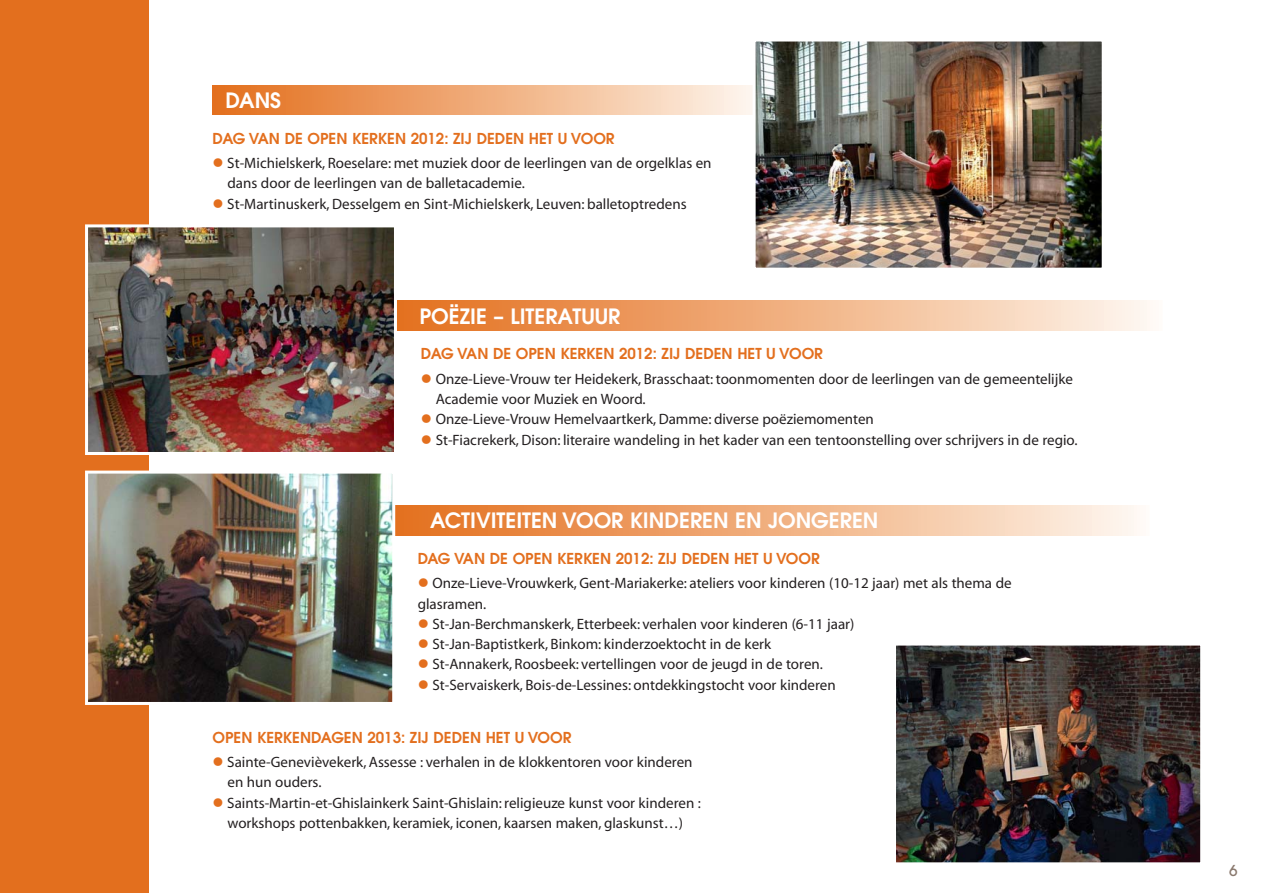
<style>
.page{position:relative;width:1263px;height:893px;background:#fff}
.page>*{position:absolute;margin:0;border:0;box-sizing:border-box;transform-origin:0 0}
.t1{font:600 21px "Avant Garde";color:#fff}
.t2{font:15px/20.2px "Myriad";color:#231f20}
.t3{font:600 15px "Avant Garde";color:#e36f1e}
.t4{font:500 15px "Avant Garde";color:#8a796e}
.s1{color:#e36f1e}
</style>
<div class="page">
<div style="left:0;top:0;width:149px;height:893px;background:#e36f1e"></div>
<div style="left:387px;top:505px;width:763px;height:30px;background:linear-gradient(to right,#e36c17,#fef6ed)"></div>
<div style="left:387px;top:301px;width:776px;height:30px;background:linear-gradient(to right,#e36b17,#fef6ed)"></div>
<img style="left:89px;top:228px;width:304px;height:223px">
<div style="left:85px;top:224px;width:312px;height:231px;border:3px solid #fff"></div>
<div style="left:213px;top:85px;width:552px;height:30px;background:linear-gradient(to right,#e36c18,#fef5ec)"></div>
<img style="left:757px;top:43px;width:344px;height:224px">
<div style="left:753px;top:39px;width:352px;height:232px;border:3px solid #fff"></div>
<img style="left:897px;top:647px;width:302px;height:214px">
<div style="left:893px;top:643px;width:310px;height:222px;border:3px solid #fff"></div>
<img style="left:89px;top:475px;width:302px;height:226px">
<div style="left:85px;top:471px;width:310px;height:234px;border:3px solid #fff"></div>
<h1 class="t1" style="left:226px;top:93px;width:57px">DANS</h1>
<p class="t3" style="left:213px;top:133px;width:403px">DAG VAN DE OPEN KERKEN 2012: ZIJ DEDEN HET U VOOR</p>
<p class="t2" style="left:227px;top:154px;width:486px;text-indent:-15px"><span class="s1">●</span> St-Michielskerk, Roeselare: met muziek door de leerlingen van de orgelklas en dans door de leerlingen van de balletacademie.</p>
<p class="t2" style="left:213px;top:195px;width:475px"><span class="s1">●</span> St-Martinuskerk, Desselgem en Sint-Michielskerk, Leuven: balletoptredens</p>
<h1 class="t1" style="left:419px;top:308px;width:202px">POËZIE – LITERATUUR</h1>
<p class="t3" style="left:421px;top:348px;width:403px">DAG VAN DE OPEN KERKEN 2012: ZIJ DEDEN HET U VOOR</p>
<p class="t2" style="left:436px;top:370px;width:639px;text-indent:-15px"><span class="s1">●</span> Onze-Lieve-Vrouw ter Heidekerk, Brasschaat: toonmomenten door de leerlingen van de gemeentelijke<br>Academie voor Muziek en Woord.</p>
<p class="t2" style="left:421px;top:410px;width:454px"><span class="s1">●</span> Onze-Lieve-Vrouw Hemelvaartkerk, Damme: diverse poëziemomenten</p>
<p class="t2" style="left:421px;top:431px;width:658px"><span class="s1">●</span> St-Fiacrekerk, Dison: literaire wandeling in het kader van een tentoonstelling over schrijvers in de regio.</p>
<h1 class="t1" style="left:430px;top:513px;width:450px">ACTIVITEITEN VOOR KINDEREN EN JONGEREN</h1>
<p class="t3" style="left:418px;top:553px;width:403px">DAG VAN DE OPEN KERKEN 2012: ZIJ DEDEN HET U VOOR</p>
<p class="t2" style="left:418px;top:574px;width:595px"><span class="s1">●</span> Onze-Lieve-Vrouwkerk, Gent-Mariakerke: ateliers voor kinderen (10-12 jaar) met als thema de glasramen.</p>
<p class="t2" style="left:418px;top:615px;width:438px"><span class="s1">●</span> St-Jan-Berchmanskerk, Etterbeek: verhalen voor kinderen (6-11 jaar)</p>
<p class="t2" style="left:418px;top:635px;width:355px"><span class="s1">●</span> St-Jan-Baptistkerk, Binkom: kinderzoektocht in de kerk</p>
<p class="t2" style="left:418px;top:655px;width:407px"><span class="s1">●</span> St-Annakerk, Roosbeek: vertellingen voor de jeugd in de toren.</p>
<p class="t2" style="left:418px;top:676px;width:420px"><span class="s1">●</span> St-Servaiskerk, Bois-de-Lessines: ontdekkingstocht voor kinderen</p>
<p class="t3" style="left:213px;top:731px;width:360px">OPEN KERKENDAGEN 2013: ZIJ DEDEN HET U VOOR</p>
<p class="t2" style="left:227px;top:753px;width:466px;text-indent:-15px"><span class="s1">●</span> Sainte-Genevièvekerk, Assesse : verhalen in de klokkentoren voor kinderen en hun ouders.</p>
<p class="t2" style="left:213px;top:793px;width:490px;text-align:center"><span class="s1">●</span> Saints-Martin-et-Ghislainkerk Saint-Ghislain: religieuze kunst voor kinderen : workshops pottenbakken, keramiek, iconen, kaarsen maken, glaskunst…)</p>
<p class="t4" style="left:1229px;top:865px;width:10px">6</p>
</div>
